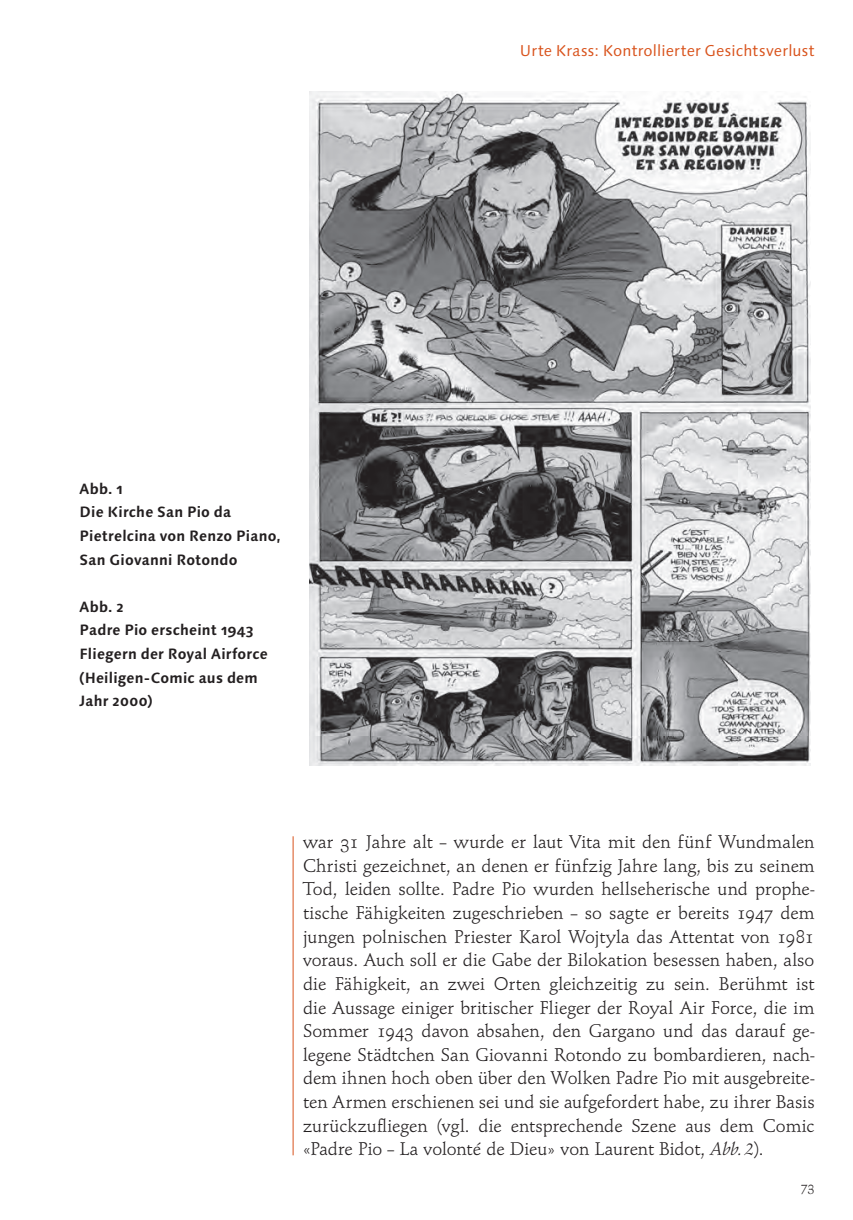
<style>
.page{position:relative;width:853px;height:1220px;background:#fff}
.page>*{position:absolute;margin:0;border:0;box-sizing:border-box;transform-origin:0 0}
.t1{font:19.25px/23.6px "Schneidler OSF";color:#231f20;text-align:justify}
.t2{font:15.75px "Linotype Syntax Os F";letter-spacing:.01em;color:#d9531c}
.t3{font:700 14.88px/23.6px "Linotype Syntax Os F";letter-spacing:.015em;color:#231f20}
.t4{font:14px "Schneidler OSF";color:#231f20}
.s1{font-family:"Schneidler Ita"}
</style>
<div class="page">
<hr style="left:292px;top:836px;width:1px;height:319px;background:#d9531c">
<img style="left:310px;top:92px;width:499px;height:673px">
<p class="t2" style="left:519px;top:45px;width:296px">Urte Krass: Kontrollierter Gesichtsverlust</p>
<p class="t3" style="left:79px;top:478px;width:203px">Abb. 1<br>Die Kirche San Pio da<br>Pietrelcina von Renzo Piano,<br>San Giovanni Rotondo</p>
<p class="t3" style="left:79px;top:596px;width:190px">Abb. 2<br>Padre Pio erscheint 1943<br>Fliegern der Royal Airforce (Heiligen-Comic aus dem<br>Jahr 2000)</p>
<p class="t1" style="left:303px;top:831px;width:512px">war 31 Jahre alt – wurde er laut Vita mit den fünf Wundmalen Christi gezeichnet, an denen er fünfzig Jahre lang, bis zu seinem Tod, leiden sollte. Padre Pio wurden hellseherische und prophe&shy;tische Fähigkeiten zugeschrieben – so sagte er bereits 1947 dem jungen polnischen Priester Karol Wojtyla das Attentat von 1981 voraus. Auch soll er die Gabe der Bilokation besessen haben, also die Fähigkeit, an zwei Orten gleichzeitig zu sein. Berühmt ist die Aussage einiger britischer Flieger der Royal Air Force, die im Sommer 1943 davon absahen, den Gargano und das darauf ge&shy;legene Städtchen San Giovanni Rotondo zu bombardieren, nach&shy;dem ihnen hoch oben über den Wolken Padre Pio mit ausgebreite&shy;ten Armen erschienen sei und sie aufgefordert habe, zu ihrer Basis zurückzufliegen (vgl. die entsprechende Szene aus dem Comic «Padre Pio – La volonté de Dieu» von Laurent Bidot, <span class="s1">Abb. 2</span>).</p>
<p class="t4" style="left:800px;top:1180px;width:15px">73</p>
</div>
